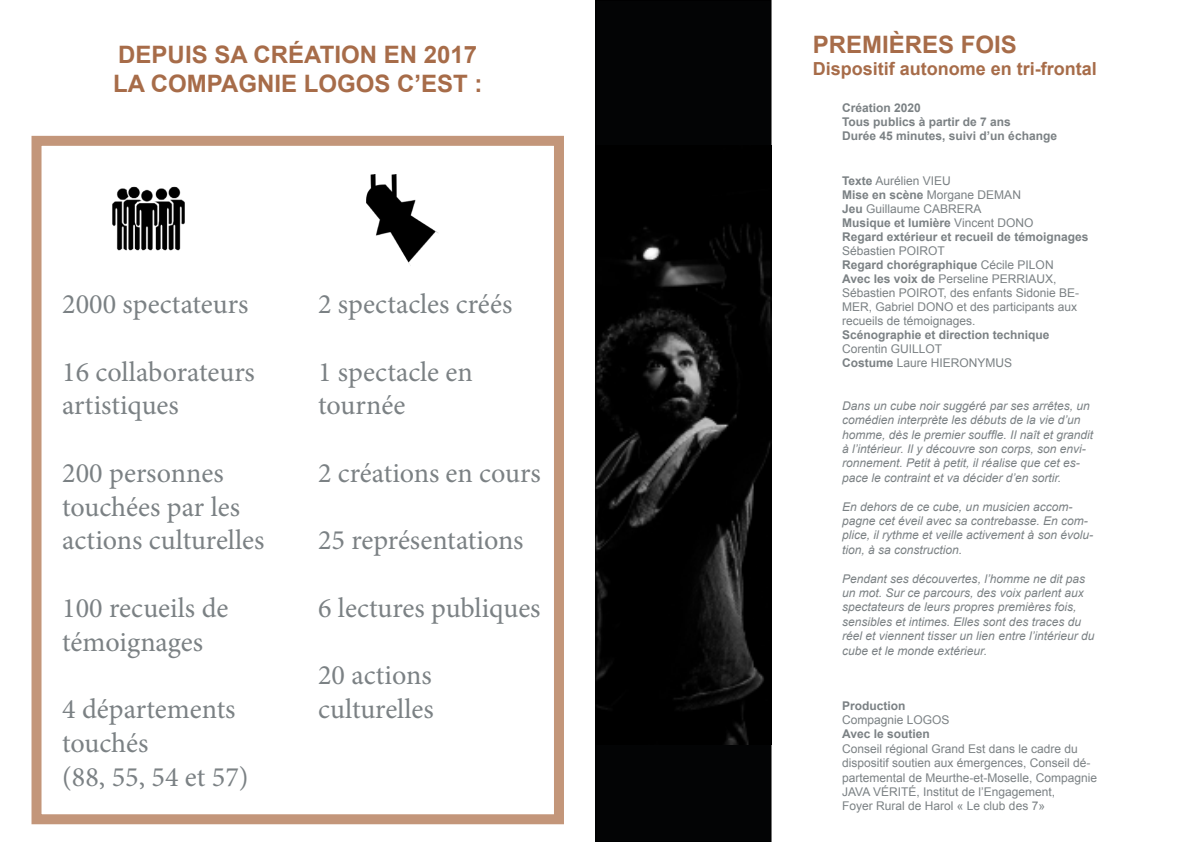
<style>
.page{position:relative;width:1191px;height:842px;background:#fff}
.page>*{position:absolute;margin:0;border:0;box-sizing:border-box;transform-origin:0 0}
.t1{font:28.1px/33.8px "Minion Pro";color:#7b8184}
.t2{font:700 24px/28.8px "Arial";color:#a76c49}
.t3{font:700 18px "Arial";color:#a76c49}
.t4{font:italic 12px/14.4px "Arial";color:#7b8184}
.t5{font:12px/14px "Arial";color:#7b8184}
.t6{font:700 12px/14px "Arial";color:#7b8184}
.s1{font-weight:400}
.s2{font-weight:700}
</style>
<div class="page">
<div style="left:32px;top:136px;width:532px;height:688px;background:#fff;border:10px solid #ae714b"></div>
<img style="left:366px;top:174px;width:72px;height:92px">
<img style="left:112px;top:186px;width:73px;height:65px">
<div style="left:596px;top:0;width:175px;height:842px;background:#030405"></div>
<img style="left:597px;top:225px;width:172px;height:520px">
<div style="left:595px;top:0;width:176px;height:842px;border:1px solid #000"></div>
<h2 class="t2" style="left:113px;top:41px;width:371px">DEPUIS SA CRÉATION EN 2017<br>LA COMPAGNIE LOGOS C’EST :</h2>
<h1 class="t1" style="left:62px;top:287px;width:188px">2000 spectateurs</h1>
<h1 class="t1" style="left:62px;top:355px;width:194px">16 collaborateurs artistiques</h1>
<h1 class="t1" style="left:62px;top:456px;width:204px">200 personnes touchées par les actions culturelles</h1>
<h1 class="t1" style="left:62px;top:591px;width:168px">100 recueils de témoignages</h1>
<h1 class="t1" style="left:62px;top:692px;width:188px">4 départements touchés<br>(88, 55, 54 et 57)</h1>
<h1 class="t1" style="left:318px;top:287px;width:196px">2 spectacles créés</h1>
<h1 class="t1" style="left:318px;top:355px;width:156px">1 spectacle en tournée</h1>
<h1 class="t1" style="left:318px;top:456px;width:224px">2 créations en cours</h1>
<h1 class="t1" style="left:318px;top:524px;width:207px">25 représentations</h1>
<h1 class="t1" style="left:318px;top:591px;width:224px">6 lectures publiques</h1>
<h1 class="t1" style="left:318px;top:659px;width:117px">20 actions culturelles</h1>
<h2 class="t2" style="left:813px;top:31px;width:206px">PREMIÈRES FOIS</h2>
<h3 class="t3" style="left:813px;top:57px;width:286px">Dispositif autonome en tri-frontal</h3>
<p class="t6" style="left:842px;top:101px;width:216px;line-height:14.4px">Création 2020<br>Tous publics à partir de 7 ans<br>Durée 45 minutes, suivi d’un échange</p>
<p class="t6" style="left:842px;top:174px;width:248px">Texte <span class="s1">Aurélien VIEU<br></span>Mise en scène <span class="s1">Morgane DEMAN<br></span>Jeu <span class="s1">Guillaume CABRERA<br></span>Musique et lumière <span class="s1">Vincent DONO<br></span>Regard extérieur et recueil de témoignages</p>
<p class="t5" style="left:842px;top:244px;width:238px">Sébastien POIROT<br><span class="s2">Regard chorégraphique</span> Cécile PILON <span class="s2">Avec les voix de</span> Perseline PERRIAUX, Sébastien POIROT, des enfants Sidonie BE-MER, Gabriel DONO et des participants aux recueils de témoignages.</p>
<p class="t6" style="left:842px;top:328px;width:209px">Scénographie et direction technique</p>
<p class="t5" style="left:842px;top:342px;width:172px">Corentin GUILLOT<br><span class="s2">Costume</span> Laure HIERONYMUS</p>
<p class="t4" style="left:842px;top:398px;width:252px">Dans un cube noir suggéré par ses arrêtes, un comédien interprète les débuts de la vie d’un homme, dès le premier souffle. Il naît et grandit à l’intérieur. Il y découvre son corps, son envi&shy;ronnement. Petit à petit, il réalise que cet es&shy;pace le contraint et va décider d’en sortir.</p>
<p class="t4" style="left:842px;top:499px;width:252px">En dehors de ce cube, un musicien accom&shy;pagne cet éveil avec sa contrebasse. En com&shy;plice, il rythme et veille activement à son évolu&shy;tion, à sa construction.</p>
<p class="t4" style="left:842px;top:571px;width:254px">Pendant ses découvertes, l’homme ne dit pas un mot. Sur ce parcours, des voix parlent aux spectateurs de leurs propres premières fois, sensibles et intimes. Elles sont des traces du réel et viennent tisser un lien entre l’intérieur du cube et le monde extérieur.</p>
<p class="t6" style="left:842px;top:699px;width:65px">Production</p>
<p class="t5" style="left:842px;top:713px;width:109px">Compagnie LOGOS</p>
<p class="t6" style="left:842px;top:727px;width:89px">Avec le soutien</p>
<p class="t5" style="left:842px;top:741px;width:256px;line-height:14.4px">Conseil régional Grand Est dans le cadre du dispositif soutien aux émergences, Conseil dé&shy;partemental de Meurthe-et-Moselle, Compagnie JAVA VÉRITÉ, Institut de l’Engagement,<br>Foyer Rural de Harol « Le club des 7»</p>
</div>
